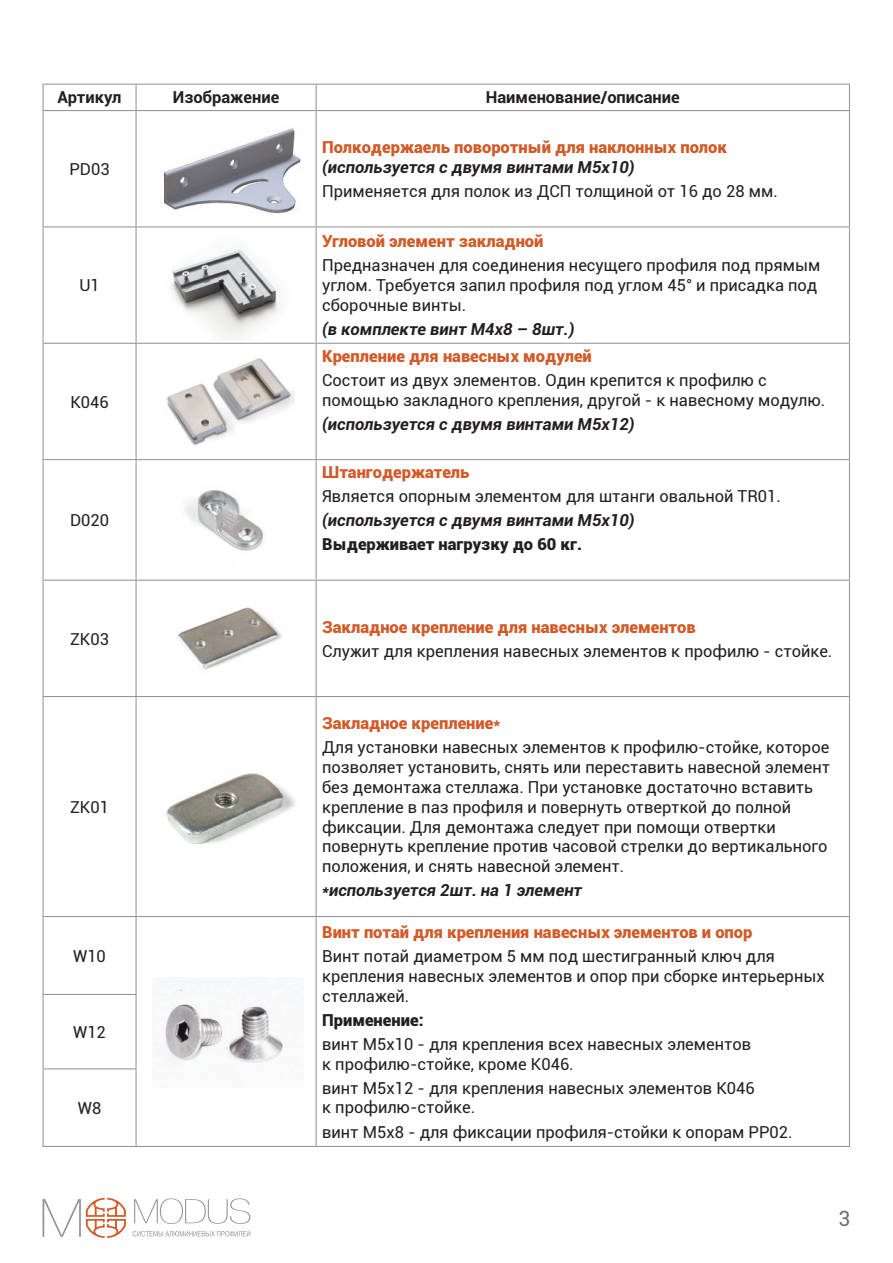
<style>
.page{position:relative;width:893px;height:1263px;background:#fff}
.page>*{position:absolute;margin:0;border:0;box-sizing:border-box;transform-origin:0 0}
.t1{font:21px "Roboto";color:#6c6d70}
.t2{font:16.5px/19.8px "Roboto";color:#231f20}
.t3{font:900 16.5px "Roboto";color:#d25a27}
.t4{font:italic 700 16.5px "Roboto";color:#231f20}
.t5{font:700 16.5px "Roboto";color:#231f20}
.t6{font:900 16.5px "Roboto";color:#231f20}
</style>
<div class="page">
<hr style="left:43px;top:84px;width:93px;height:1px;background:#939598">
<svg style="left:43px;top:85px;width:1px;height:25px"></svg>
<hr style="left:136px;top:84px;width:180px;height:1px;background:#939598">
<svg style="left:136px;top:85px;width:1px;height:25px"></svg>
<hr style="left:316px;top:84px;width:534px;height:1px;background:#939598">
<svg style="left:316px;top:85px;width:1px;height:25px"></svg>
<svg style="left:849px;top:85px;width:1px;height:25px"></svg>
<hr style="left:43px;top:110px;width:93px;height:1px;background:#939598">
<hr style="left:43px;top:111px;width:1px;height:115px;background:#939598">
<hr style="left:136px;top:110px;width:180px;height:1px;background:#939598">
<hr style="left:136px;top:111px;width:1px;height:115px;background:#939598">
<hr style="left:316px;top:110px;width:534px;height:1px;background:#939598">
<hr style="left:316px;top:111px;width:1px;height:115px;background:#939598">
<hr style="left:849px;top:111px;width:1px;height:115px;background:#939598">
<hr style="left:43px;top:226px;width:93px;height:1px;background:#939598">
<hr style="left:43px;top:227px;width:1px;height:116px;background:#939598">
<hr style="left:136px;top:226px;width:180px;height:1px;background:#939598">
<hr style="left:136px;top:227px;width:1px;height:116px;background:#939598">
<hr style="left:316px;top:226px;width:534px;height:1px;background:#939598">
<hr style="left:316px;top:227px;width:1px;height:116px;background:#939598">
<hr style="left:849px;top:227px;width:1px;height:116px;background:#939598">
<hr style="left:43px;top:343px;width:93px;height:1px;background:#939598">
<hr style="left:43px;top:344px;width:1px;height:115px;background:#939598">
<hr style="left:136px;top:343px;width:180px;height:1px;background:#939598">
<hr style="left:136px;top:344px;width:1px;height:115px;background:#939598">
<hr style="left:316px;top:343px;width:534px;height:1px;background:#939598">
<hr style="left:316px;top:344px;width:1px;height:115px;background:#939598">
<hr style="left:849px;top:344px;width:1px;height:115px;background:#939598">
<hr style="left:43px;top:459px;width:93px;height:1px;background:#939598">
<hr style="left:43px;top:460px;width:1px;height:120px;background:#939598">
<hr style="left:136px;top:459px;width:180px;height:1px;background:#939598">
<hr style="left:136px;top:460px;width:1px;height:120px;background:#939598">
<hr style="left:316px;top:459px;width:534px;height:1px;background:#939598">
<hr style="left:316px;top:460px;width:1px;height:120px;background:#939598">
<hr style="left:849px;top:460px;width:1px;height:120px;background:#939598">
<hr style="left:43px;top:580px;width:93px;height:1px;background:#939598">
<hr style="left:43px;top:581px;width:1px;height:115px;background:#939598">
<hr style="left:136px;top:580px;width:180px;height:1px;background:#939598">
<hr style="left:136px;top:581px;width:1px;height:115px;background:#939598">
<hr style="left:316px;top:580px;width:534px;height:1px;background:#939598">
<hr style="left:316px;top:581px;width:1px;height:115px;background:#939598">
<hr style="left:849px;top:581px;width:1px;height:115px;background:#939598">
<hr style="left:43px;top:696px;width:93px;height:1px;background:#939598">
<hr style="left:43px;top:697px;width:1px;height:219px;background:#939598">
<hr style="left:136px;top:696px;width:180px;height:1px;background:#939598">
<hr style="left:136px;top:697px;width:1px;height:219px;background:#939598">
<hr style="left:316px;top:696px;width:534px;height:1px;background:#939598">
<hr style="left:316px;top:697px;width:1px;height:219px;background:#939598">
<hr style="left:849px;top:697px;width:1px;height:219px;background:#939598">
<hr style="left:43px;top:916px;width:93px;height:1px;background:#939598">
<hr style="left:43px;top:917px;width:1px;height:77px;background:#939598">
<hr style="left:136px;top:916px;width:180px;height:1px;background:#939598">
<hr style="left:136px;top:917px;width:1px;height:77px;background:#939598">
<hr style="left:316px;top:916px;width:534px;height:1px;background:#939598">
<hr style="left:316px;top:917px;width:1px;height:77px;background:#939598">
<hr style="left:849px;top:917px;width:1px;height:77px;background:#939598">
<hr style="left:43px;top:994px;width:94px;height:1px;background:#939598">
<hr style="left:43px;top:995px;width:1px;height:73px;background:#939598">
<hr style="left:136px;top:995px;width:1px;height:73px;background:#939598">
<hr style="left:316px;top:994px;width:1px;height:75px;background:#939598">
<hr style="left:849px;top:994px;width:1px;height:75px;background:#939598">
<hr style="left:43px;top:1068px;width:94px;height:1px;background:#939598">
<hr style="left:43px;top:1069px;width:1px;height:77px;background:#939598">
<hr style="left:136px;top:1069px;width:1px;height:77px;background:#939598">
<hr style="left:316px;top:1069px;width:1px;height:77px;background:#939598">
<hr style="left:849px;top:1069px;width:1px;height:77px;background:#939598">
<hr style="left:43px;top:1146px;width:93px;height:1px;background:#939598">
<hr style="left:136px;top:1146px;width:180px;height:1px;background:#939598">
<hr style="left:316px;top:1146px;width:534px;height:1px;background:#939598">
<svg style="left:43px;top:1198px;width:83px;height:40px"></svg>
<svg style="left:133px;top:1198px;width:118px;height:38px"></svg>
<img style="left:171px;top:249px;width:108px;height:90px">
<img style="left:167px;top:358px;width:127px;height:88px">
<img style="left:185px;top:490px;width:79px;height:61px">
<img style="left:177px;top:607px;width:105px;height:63px">
<img style="left:166px;top:773px;width:130px;height:72px">
<img style="left:154px;top:977px;width:149px;height:89px">
<img style="left:161px;top:128px;width:140px;height:86px">
<p class="t5" style="left:58px;top:85px;width:65px">Артикул</p>
<p class="t5" style="left:173px;top:85px;width:108px">Изображение</p>
<p class="t5" style="left:486px;top:85px;width:196px">Наименование/описание</p>
<p class="t2" style="left:69px;top:159px;width:42px">PD03</p>
<p class="t2" style="left:79px;top:275px;width:22px">U1</p>
<p class="t2" style="left:70px;top:391px;width:40px">K046</p>
<p class="t2" style="left:70px;top:510px;width:41px">D020</p>
<p class="t2" style="left:70px;top:628px;width:40px">ZK03</p>
<p class="t2" style="left:70px;top:796px;width:40px">ZK01</p>
<p class="t2" style="left:73px;top:945px;width:34px">W10</p>
<p class="t2" style="left:73px;top:1021px;width:34px">W12</p>
<p class="t2" style="left:78px;top:1097px;width:25px">W8</p>
<p class="t3" style="left:322px;top:135px;width:406px">Полкодержаель поворотный для наклонных полок</p>
<p class="t4" style="left:322px;top:155px;width:314px">(используется с двумя винтами М5х10)</p>
<p class="t2" style="left:322px;top:180px;width:457px">Применяется для полок из ДСП толщиной от 16 до 28 мм.</p>
<p class="t3" style="left:322px;top:230px;width:223px">Угловой элемент закладной</p>
<p class="t2" style="left:322px;top:255px;width:500px">Предназначен для соединения несущего профиля под прямым углом. Требуется запил профиля под углом 45° и присадка под сборочные винты.</p>
<p class="t4" style="left:322px;top:318px;width:254px">(в комплекте винт М4х8 – 8шт.)</p>
<p class="t3" style="left:322px;top:344px;width:271px">Крепление для навесных модулей</p>
<p class="t2" style="left:322px;top:369px;width:505px">Состоит из двух элементов. Один крепится к профилю с помощью закладного крепления, другой - к навесному модулю.</p>
<p class="t4" style="left:322px;top:412px;width:314px">(используется с двумя винтами М5х12)</p>
<p class="t3" style="left:322px;top:460px;width:149px">Штангодержатель</p>
<p class="t2" style="left:322px;top:486px;width:460px">Является опорным элементом для штанги овальной TR01.</p>
<p class="t4" style="left:322px;top:509px;width:314px">(используется с двумя винтами М5х10)</p>
<p class="t6" style="left:322px;top:533px;width:261px">Выдерживает нагрузку до 60 кг.</p>
<p class="t3" style="left:322px;top:615px;width:375px">Закладное крепление для навесных элементов</p>
<p class="t2" style="left:322px;top:640px;width:512px">Служит для крепления навесных элементов к профилю - стойке.</p>
<p class="t3" style="left:322px;top:712px;width:180px">Закладное крепление*</p>
<p class="t2" style="left:322px;top:737px;width:510px">Для установки навесных элементов к профилю-стойке, которое позволяет установить, снять или переставить навесной элемент без демонтажа стеллажа. При установке достаточно вставить крепление в паз профиля и повернуть отверткой до полной фиксации. Для демонтажа следует при помощи отвертки повернуть крепление против часовой стрелки до вертикального положения, и снять навесной элемент.</p>
<p class="t4" style="left:322px;top:879px;width:262px">*используется 2шт. на 1 элемент</p>
<p class="t3" style="left:322px;top:920px;width:432px">Винт потай для крепления навесных элементов и опор</p>
<p class="t2" style="left:322px;top:946px;width:504px">Винт потай диаметром 5 мм под шестигранный ключ для крепления навесных элементов и опор при сборке интерьерных стеллажей.</p>
<p class="t6" style="left:322px;top:1008px;width:103px">Применение:</p>
<p class="t2" style="left:322px;top:1033px;width:431px">винт М5х10 - для крепления всех навесных элементов к профилю-стойке, кроме K046.</p>
<p class="t2" style="left:322px;top:1077px;width:434px">винт М5х12 - для крепления навесных элементов K046 к профилю-стойке.</p>
<p class="t2" style="left:322px;top:1121px;width:472px">винт М5х8 - для фиксации профиля-стойки к опорам PP02.</p>
<p class="t1" style="left:839px;top:1204px;width:13px">3</p>
</div>
